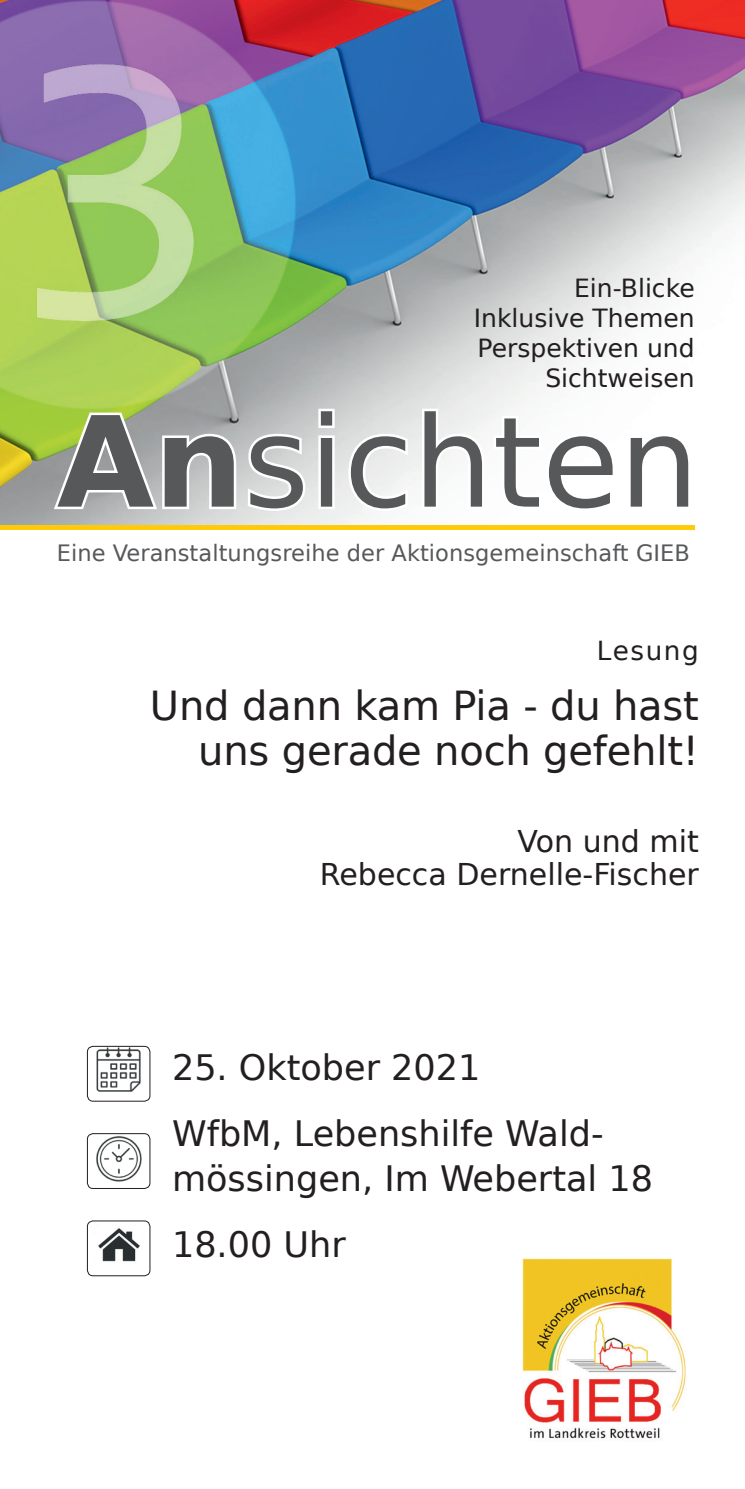
<style>
.page{position:relative;width:745px;height:1489px;background:#fff}
.page>*{position:absolute;margin:0;border:0;box-sizing:border-box;transform-origin:0 0}
.t1{font:125.5px "Bitstream Vera Sans";color:#57585a}
.t2{font:40px/45px "Bitstream Vera Sans";letter-spacing:-.005em;color:#231f20;text-align:right}
.t3{font:35px/66.2px "Bitstream Vera Sans";color:#231f20}
.t4{font:30px/32.5px "Bitstream Vera Sans";color:#231f20;text-align:right}
.t5{font:26.25px "Bitstream Vera Sans";letter-spacing:.06em;color:#231f20}
.t6{font:25px/30px "Bitstream Vera Sans";color:#231f20;text-align:right}
.t7{font:22.5px "Bitstream Vera Sans";color:#57585a}
.s1{font-weight:700}
</style>
<div class="page">
<img style="left:0;top:0;width:744px;height:526px">
<svg style="left:50px;top:410px;width:188px;height:103px"></svg>
<svg style="left:245px;top:431px;width:63px;height:83px"></svg>
<svg style="left:315px;top:406px;width:22px;height:105px"></svg>
<svg style="left:345px;top:431px;width:65px;height:82px"></svg>
<svg style="left:419px;top:406px;width:198px;height:107px"></svg>
<svg style="left:625px;top:431px;width:67px;height:80px"></svg>
<img style="left:522px;top:1258px;width:164px;height:181px">
<img style="left:87px;top:1047px;width:60px;height:53px">
<div style="left:87px;top:1045px;width:63px;height:56px;border:1px solid #231f20;border-radius:6px"></div>
<img style="left:87px;top:1134px;width:55px;height:52px">
<div style="left:87px;top:1133px;width:63px;height:55px;border:1px solid #231f20;border-radius:6px"></div>
<img style="left:87px;top:1221px;width:63px;height:54px">
<div style="left:87px;top:1220px;width:63px;height:56px;border:1px solid #231f20;border-radius:6px"></div>
<div style="left:0;top:524px;width:694px;height:5px;background:#feca0a"></div>
<p class="t6" style="left:473px;top:273px;width:222px">Ein-Blicke<br>Inklusive Themen<br>Perspektiven und<br>Sichtweisen</p>
<h1 class="t1" style="left:57px;top:390px;width:643px"><span class="s1">An</span>sichten</h1>
<p class="t7" style="left:57px;top:540px;width:634px">Eine Veranstaltungsreihe der Aktionsgemeinschaft GIEB</p>
<p class="t5" style="left:596px;top:636px;width:103px">Lesung</p>
<p class="t2" style="left:150px;top:683px;width:550px">Und dann kam Pia - du hast uns gerade noch gefehlt!</p>
<p class="t4" style="left:320px;top:825px;width:380px">Von und mit<br>Rebecca Dernelle-Fischer</p>
<p class="t3" style="left:172px;top:1034px;width:433px">25. Oktober 2021<br>WfbM, Lebenshilfe Wald-</p>
<p class="t3" style="left:172px;top:1145px;width:482px">mössingen, Im Webertal 18<br>18.00 Uhr</p>
</div>
